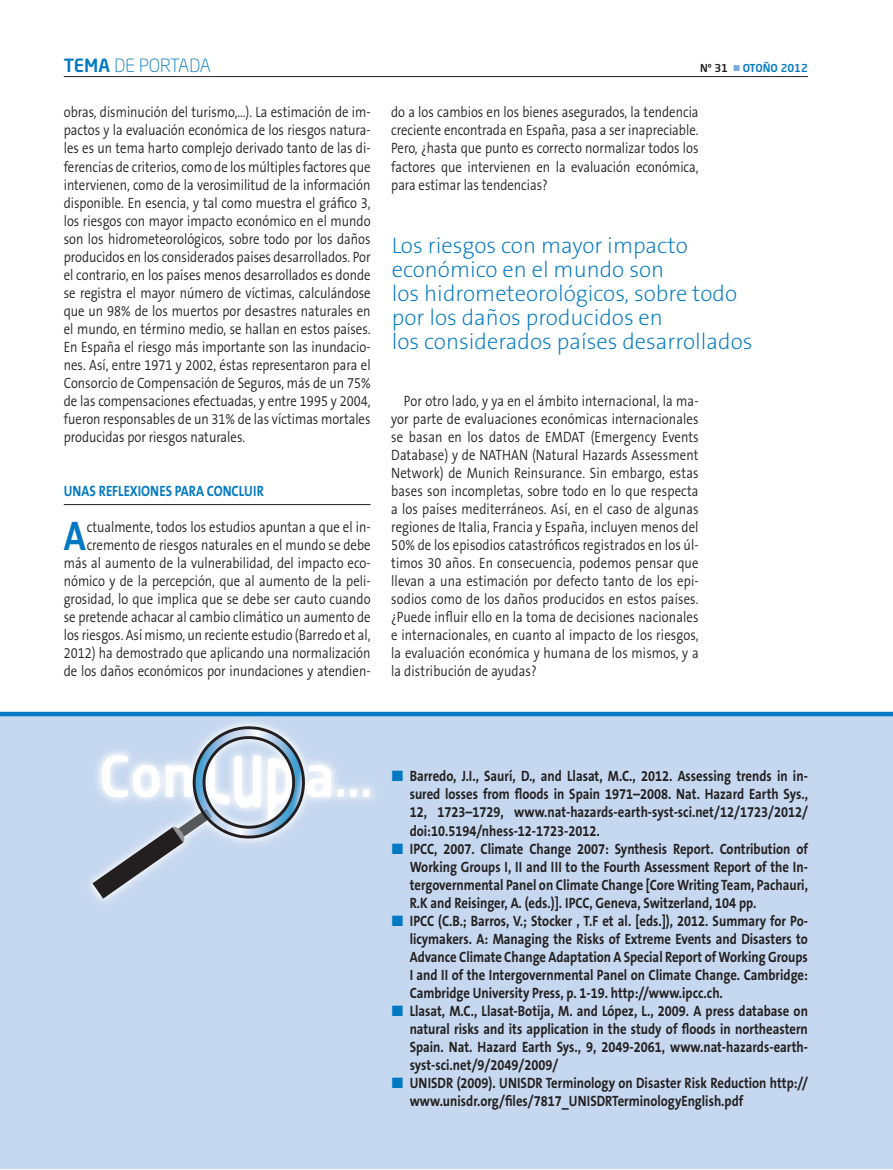
<style>
.page{position:relative;width:893px;height:1170px;background:#fff}
.page>*{position:absolute;margin:0;border:0;box-sizing:border-box;transform-origin:0 0}
.texto_comun{font:700 41.7px "The Sans B7";color:#0079c2;scale:.85 1}
.ladillo{font:200 22.5px/24px "The Sans B2";color:#0079c2}
.t1{font:300 18px "Neo Sans Std";color:#0079c2}
.texto_comun-2{font:300 15px/18px "The Sans B4";color:#231f20;text-align:justify;scale:.85 1}
.texto_comun-3{font:700 15px/18px "The Sans B7";color:#231f20;text-align:justify;scale:.85 1}
._01titulo_dossier2{font:700 15px "The Sans B7";color:#0079c2;scale:.85 1}
.t2{font:500 10.8px "Neo Sans Std";color:#0079c2}
.s1{font-weight:500}
.s2{color:#231f20}
.s3{color:#7aabdb}
.s4{color:#0079c2}
</style>
<div class="page">
<hr style="left:64px;top:76px;width:744px;height:1px;background:#231f20">
<hr style="left:64px;top:504px;width:307px;height:1px;background:#231f20">
<div style="left:0;top:712px;width:893px;height:456px;background:#c6d8ef"></div>
<div style="left:0;top:711px;width:893px;height:5px;background:#0079c2"></div>
<div style="left:81px;top:713px;width:301px;height:196px;background:#fff;opacity:.75"></div>
<div style="left:86px;top:721px;width:290px;height:183px;background:#c6d8ef"></div>
<svg style="left:92px;top:726px;width:239px;height:172px"></svg>
<div style="left:337px;top:789px;width:7px;height:7px;background:#fff"></div>
<div style="left:350px;top:789px;width:7px;height:7px;background:#fff"></div>
<div style="left:363px;top:789px;width:6px;height:7px;background:#fff"></div>
<p class="t1" style="left:64px;top:55px;width:149px"><span class="s1">TEMA</span> DE PORTADA</p>
<p class="texto_comun-2" style="left:64px;top:104px;width:362px">obras, disminución del turismo,…). La estimación de im&shy;pactos y la evaluación económica de los riesgos natura&shy;les es un tema harto complejo derivado tanto de las di&shy;ferencias de criterios, como de los múltiples factores que intervienen, como de la verosimilitud de la información disponible. En esencia, y tal como muestra el gráfico 3, los riesgos con mayor impacto económico en el mundo son los hidrometeorológicos, sobre todo por los daños producidos en los considerados países desarrollados. Por el contrario, en los países menos desarrollados es donde se registra el mayor número de víctimas, calculándose que un 98% de los muertos por desastres naturales en el mundo, en término medio, se hallan en estos países.<br>En España el riesgo más importante son las inundacio&shy;nes. Así, entre 1971 y 2002, éstas representaron para el Consorcio de Compensación de Seguros, más de un 75% de las compensaciones efectuadas, y entre 1995 y 2004, fueron responsables de un 31% de las víctimas mortales producidas por riesgos naturales.</p>
<p class="_01titulo_dossier2" style="left:64px;top:482px;width:237px">UNAS REFLEXIONES PARA CONCLUIR</p>
<p class="texto_comun" style="left:64px;top:513px;width:28px">A</p>
<p class="texto_comun-2" style="left:64px;top:518px;width:362px;text-align:right">ctualmente, todos los estudios apuntan a que el in&shy;cremento de riesgos naturales en el mundo se debe más al aumento de la vulnerabilidad, del impacto eco&shy;nómico y de la percepción, que al aumento de la peli&shy;grosidad, lo que implica que se debe ser cauto cuando se pretende achacar al cambio climático un aumento de los riesgos. Así mismo, un reciente estudio (Barredo et al, 2012) ha demostrado que aplicando una normalización de los daños económicos por inundaciones y atendien-</p>
<p class="t2" style="left:700px;top:61px;width:109px"><span class="s2">Nº 31</span> <span class="s3">■</span> OTOÑO 2012</p>
<p class="texto_comun-2" style="left:391px;top:104px;width:363px">do a los cambios en los bienes asegurados, la tendencia creciente encontrada en España, pasa a ser inapreciable.<br>Pero, ¿hasta que punto es correcto normalizar todos los factores que intervienen en la evaluación económica, para estimar las tendencias?</p>
<p class="ladillo" style="left:392px;top:234px;width:362px">Los riesgos con mayor impacto económico en el mundo son<br>los hidrometeorológicos, sobre todo por los daños producidos en<br>los considerados países desarrollados</p>
<p class="texto_comun-2" style="left:391px;top:392px;width:363px;text-indent:13px">Por otro lado, y ya en el ámbito internacional, la ma&shy;yor parte de evaluaciones económicas internacionales se basan en los datos de EMDAT (Emergency Events Database) y de NATHAN (Natural Hazards Assessment Network) de Munich Reinsurance. Sin embargo, estas bases son incompletas, sobre todo en lo que respecta a los países mediterráneos. Así, en el caso de algunas regiones de Italia, Francia y España, incluyen menos del 50% de los episodios catastróficos registrados en los úl&shy;timos 30 años. En consecuencia, podemos pensar que llevan a una estimación por defecto tanto de los epi&shy;sodios como de los daños producidos en estos países. ¿Puede influir ello en la toma de decisiones nacionales e internacionales, en cuanto al impacto de los riesgos, la evaluación económica y humana de los mismos, y a la distribución de ayudas?</p>
<p class="texto_comun-3" style="left:410px;top:767px;width:470px;text-indent:-18px"><span class="s4">■</span> Barredo, J.I., Saurí, D., and Llasat, M.C., 2012. Assessing trends in in&shy;sured losses from floods in Spain 1971–2008. Nat. Hazard Earth Sys., 12, 1723–1729, www.nat-hazards-earth-syst-sci.net/12/1723/2012/ doi:10.5194/nhess-12-1723-2012.</p>
<p class="texto_comun-3" style="left:410px;top:839px;width:470px;text-indent:-18px"><span class="s4">■</span> IPCC, 2007. Climate Change 2007: Synthesis Report. Contribution of Working Groups I, II and III to the Fourth Assessment Report of the In&shy;tergovernmental Panel on Climate Change [Core Writing Team, Pachauri, R.K and Reisinger, A. (eds.)]. IPCC, Geneva, Switzerland, 104 pp.</p>
<p class="texto_comun-3" style="left:410px;top:911px;width:470px;text-indent:-18px"><span class="s4">■</span> IPCC (C.B.; Barros, V.; Stocker , T.F et al. [eds.]), 2012. Summary for Po&shy;licymakers. A: Managing the Risks of Extreme Events and Disasters to Advance Climate Change Adaptation A Special Report of Working Groups I and II of the Intergovernmental Panel on Climate Change. Cambridge:<br>Cambridge University Press, p. 1-19. http://www.ipcc.ch.</p>
<p class="texto_comun-3" style="left:410px;top:1001px;width:470px;text-indent:-18px"><span class="s4">■</span> Llasat, M.C., Llasat-Botija, M. and López, L., 2009. A press database on natural risks and its application in the study of floods in northeastern Spain. Nat. Hazard Earth Sys., 9, 2049-2061, www.nat-hazards-earth&shy;syst-sci.net/9/2049/2009/</p>
<p class="texto_comun-3" style="left:410px;top:1073px;width:470px;text-indent:-18px"><span class="s4">■</span> UNISDR (2009). UNISDR Terminology on Disaster Risk Reduction http:// www.unisdr.org/files/7817_UNISDRTerminologyEnglish.pdf</p>
</div>
